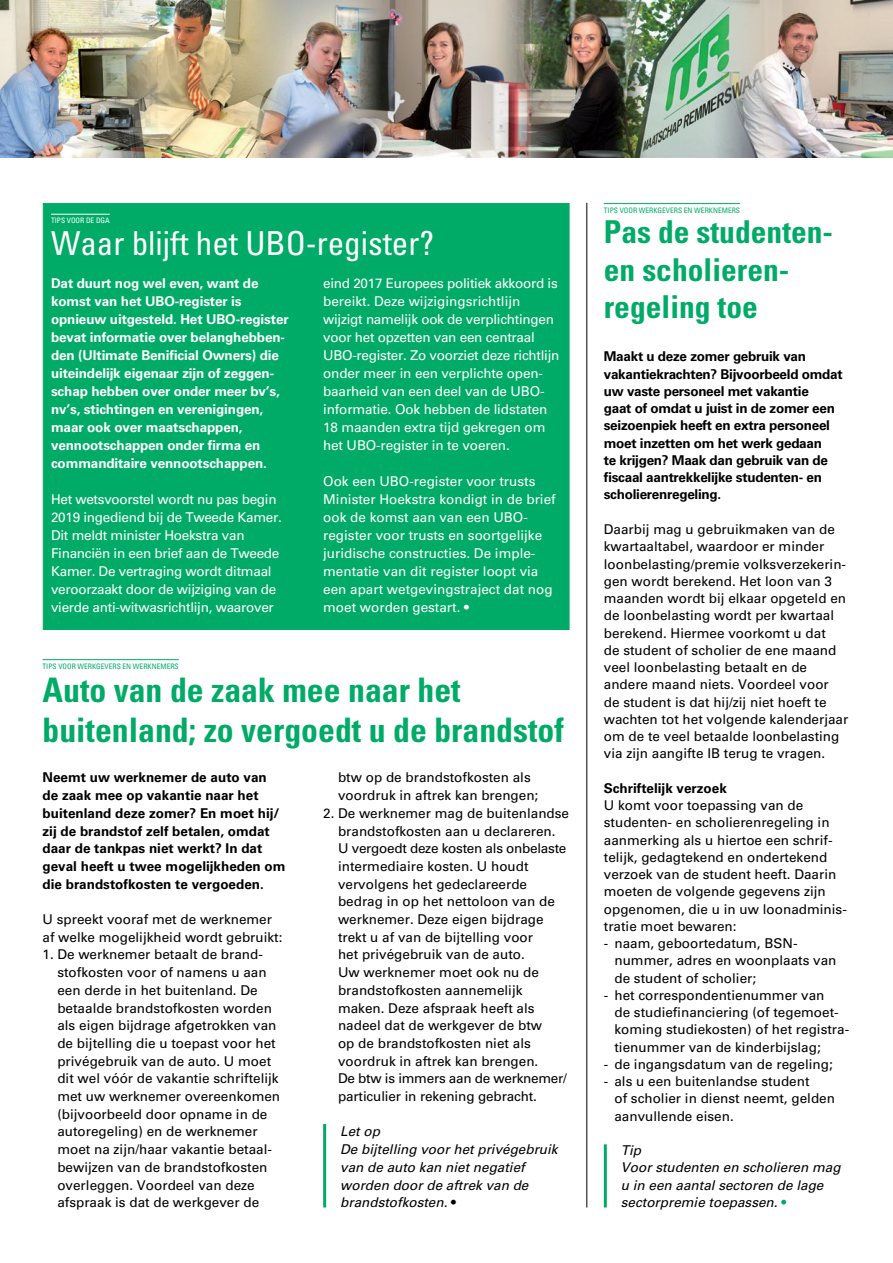
<style>
.page{position:relative;width:893px;height:1263px;background:#fff}
.page>*{position:absolute;margin:0;border:0;box-sizing:border-box;transform-origin:0 0}
.t1{font:700 condensed 33.75px/40.5px "Univers LT Std";color:#00ab67}
.t2{font:condensed 33px "Univers LT Std";color:#fff}
.t3{font:700 condensed 31.5px/37.8px "Univers LT Std";color:#00ab67}
.t4{font:13.5px/17.7px "Univers LT Std";color:#000}
.t5{font:13.5px/18px "Univers LT Std";letter-spacing:-.01em;color:#fff}
.t6{font:700 13.5px/18px "Univers LT Std";letter-spacing:-.01em;color:#fff}
.t7{font:700 13.5px/17.2px "Univers LT Std";letter-spacing:-.02em;color:#000}
.t8{font:700 13.5px/17.7px "Univers LT Std";color:#000}
.t9{font:italic 13.5px/17.7px "Univers LT Std";color:#000}
.t10{font:condensed 7.5px "Univers LT Std";color:#00ab67}
.t11{font:condensed 7.5px "Univers LT Std";color:#fff}
.s1{font-style:normal}
.s2{font-style:normal;color:#00ab67}
</style>
<div class="page">
<img style="left:0;top:0;width:893px;height:157px">
<div style="left:43px;top:203px;width:526px;height:427px;background:#00ab67;border:1px solid #00ab67"></div>
<hr style="left:51px;top:214px;width:59px;height:1px;background:#fff">
<hr style="left:604px;top:203px;width:136px;height:1px;background:#00ab67">
<hr style="left:586px;top:203px;width:1px;height:1004px;background:#000">
<hr style="left:43px;top:659px;width:136px;height:1px;background:#00ab67">
<hr style="left:604px;top:1144px;width:3px;height:63px;background:#00ab67">
<hr style="left:323px;top:1124px;width:3px;height:83px;background:#00ab67">
<p class="t11" style="left:51px;top:216px;width:60px">TIPS VOOR DE DGA</p>
<h2 class="t2" style="left:51px;top:223px;width:385px">Waar blijft het UBO-register?</h2>
<p class="t6" style="left:51px;top:274px;width:239px">Dat duurt nog wel even, want de komst van het UBO-register is opnieuw uitgesteld. Het UBO-register bevat informatie over belanghebben&shy;den (Ultimate Benificial Owners) die uiteindelijk eigenaar zijn of zeggen&shy;schap hebben over onder meer bv’s, nv’s, stichtingen en verenigingen, maar ook over maatschappen, vennootschappen onder firma en commanditaire vennootschappen.</p>
<p class="t5" style="left:51px;top:490px;width:232px">Het wetsvoorstel wordt nu pas begin 2019 ingediend bij de Tweede Kamer.<br>Dit meldt minister Hoekstra van Financiën in een brief aan de Tweede Kamer. De vertraging wordt ditmaal veroorzaakt door de wijziging van de vierde anti-witwasrichtlijn, waarover</p>
<p class="t5" style="left:323px;top:274px;width:238px">eind 2017 Europees politiek akkoord is bereikt. Deze wijzigingsrichtlijn wijzigt namelijk ook de verplichtingen voor het opzetten van een centraal UBO-register. Zo voorziet deze richtlijn onder meer in een verplichte open&shy;baarheid van een deel van de UBO&shy;informatie. Ook hebben de lidstaten 18 maanden extra tijd gekregen om het UBO-register in te voeren.</p>
<p class="t5" style="left:323px;top:472px;width:234px">Ook een UBO-register voor trusts Minister Hoekstra kondigt in de brief ook de komst aan van een UBO&shy;register voor trusts en soortgelijke juridische constructies. De imple&shy;mentatie van dit register loopt via een apart wetgevingstraject dat nog moet worden gestart. •</p>
<p class="t10" style="left:43px;top:661px;width:138px">TIPS VOOR WERKGEVERS EN WERKNEMERS</p>
<h1 class="t1" style="left:43px;top:669px;width:523px">Auto van de zaak mee naar het buitenland; zo vergoedt u de brandstof</h1>
<p class="t8" style="left:43px;top:769px;width:245px">Neemt uw werknemer de auto van de zaak mee op vakantie naar het buitenland deze zomer? En moet hij/ zij de brandstof zelf betalen, omdat daar de tankpas niet werkt? In dat geval heeft u twee mogelijkheden om die brandstofkosten te vergoeden.</p>
<p class="t4" style="left:43px;top:910px;width:242px">U spreekt vooraf met de werknemer af welke mogelijkheid wordt gebruikt:</p>
<p class="t4" style="left:57px;top:946px;width:224px;text-indent:-15px">1. De werknemer betaalt de brand&shy;stofkosten voor of namens u aan een derde in het buitenland. De betaalde brandstofkosten worden als eigen bijdrage afgetrokken van de bijtelling die u toepast voor het privégebruik van de auto. U moet dit wel vóór de vakantie schriftelijk met uw werknemer overeenkomen (bijvoorbeeld door opname in de autoregeling) en de werknemer moet na zijn/haar vakantie betaal&shy;bewijzen van de brandstofkosten overleggen. Voordeel van deze afspraak is dat de werkgever de</p>
<p class="t4" style="left:338px;top:769px;width:202px">btw op de brandstofkosten als voordruk in aftrek kan brengen;</p>
<p class="t4" style="left:338px;top:804px;width:233px;text-indent:-15px">2. De werknemer mag de buitenlandse brandstofkosten aan u declareren.<br>U vergoedt deze kosten als onbelaste intermediaire kosten. U houdt vervolgens het gedeclareerde bedrag in op het nettoloon van de werknemer. Deze eigen bijdrage trekt u af van de bijtelling voor<br>het privégebruik van de auto.<br>Uw werknemer moet ook nu de brandstofkosten aannemelijk maken. Deze afspraak heeft als nadeel dat de werkgever de btw<br>op de brandstofkosten niet als voordruk in aftrek kan brengen.<br>De btw is immers aan de werknemer/ particulier in rekening gebracht.</p>
<p class="t9" style="left:340px;top:1123px;width:219px">Let op<br>De bijtelling voor het privégebruik van de auto kan niet negatief worden door de aftrek van de brandstofkosten. <span class="s1">•</span></p>
<p class="t10" style="left:604px;top:205px;width:138px">TIPS VOOR WERKGEVERS EN WERKNEMERS</p>
<h3 class="t3" style="left:604px;top:213px;width:231px">Pas de studenten&shy;en scholieren&shy;regeling toe</h3>
<p class="t7" style="left:604px;top:348px;width:240px">Maakt u deze zomer gebruik van vakantiekrachten? Bijvoorbeeld omdat uw vaste personeel met vakantie<br>gaat of omdat u juist in de zomer een seizoenpiek heeft en extra personeel moet inzetten om het werk gedaan<br>te krijgen? Maak dan gebruik van de fiscaal aantrekkelijke studenten- en scholierenregeling.</p>
<p class="t4" style="left:604px;top:521px;width:246px;line-height:17.2px">Daarbij mag u gebruikmaken van de kwartaaltabel, waardoor er minder loonbelasting/premie volksverzekerin&shy;gen wordt berekend. Het loon van 3 maanden wordt bij elkaar opgeteld en de loonbelasting wordt per kwartaal berekend. Hiermee voorkomt u dat<br>de student of scholier de ene maand veel loonbelasting betaalt en de andere maand niets. Voordeel voor<br>de student is dat hij/zij niet hoeft te wachten tot het volgende kalenderjaar om de te veel betaalde loonbelasting via zijn aangifte IB terug te vragen.</p>
<p class="t8" style="left:604px;top:779px;width:125px">Schriftelijk verzoek</p>
<p class="t4" style="left:604px;top:797px;width:245px;line-height:17.2px">U komt voor toepassing van de studenten- en scholierenregeling in aanmerking als u hiertoe een schrif&shy;telijk, gedagtekend en ondertekend verzoek van de student heeft. Daarin moeten de volgende gegevens zijn opgenomen, die u in uw loonadminis&shy;tratie moet bewaren:</p>
<p class="t4" style="left:614px;top:935px;width:224px;line-height:17.2px;text-indent:-11px">- naam, geboortedatum, BSN&shy;nummer, adres en woonplaats van de student of scholier;</p>
<p class="t4" style="left:614px;top:986px;width:236px;line-height:17.2px;text-indent:-11px">- het correspondentienummer van<br>de studiefinanciering (of tegemoet&shy;koming studiekosten) of het registra&shy;tienummer van de kinderbijslag;</p>
<p class="t4" style="left:604px;top:1055px;width:230px">- de ingangsdatum van de regeling;</p>
<p class="t4" style="left:614px;top:1073px;width:222px;line-height:17.2px;text-indent:-11px">- als u een buitenlandse student<br>of scholier in dienst neemt, gelden aanvullende eisen.</p>
<p class="t9" style="left:621px;top:1142px;width:221px;line-height:17.2px">Tip<br>Voor studenten en scholieren mag u in een aantal sectoren de lage sectorpremie toepassen. <span class="s2">•</span></p>
</div>
